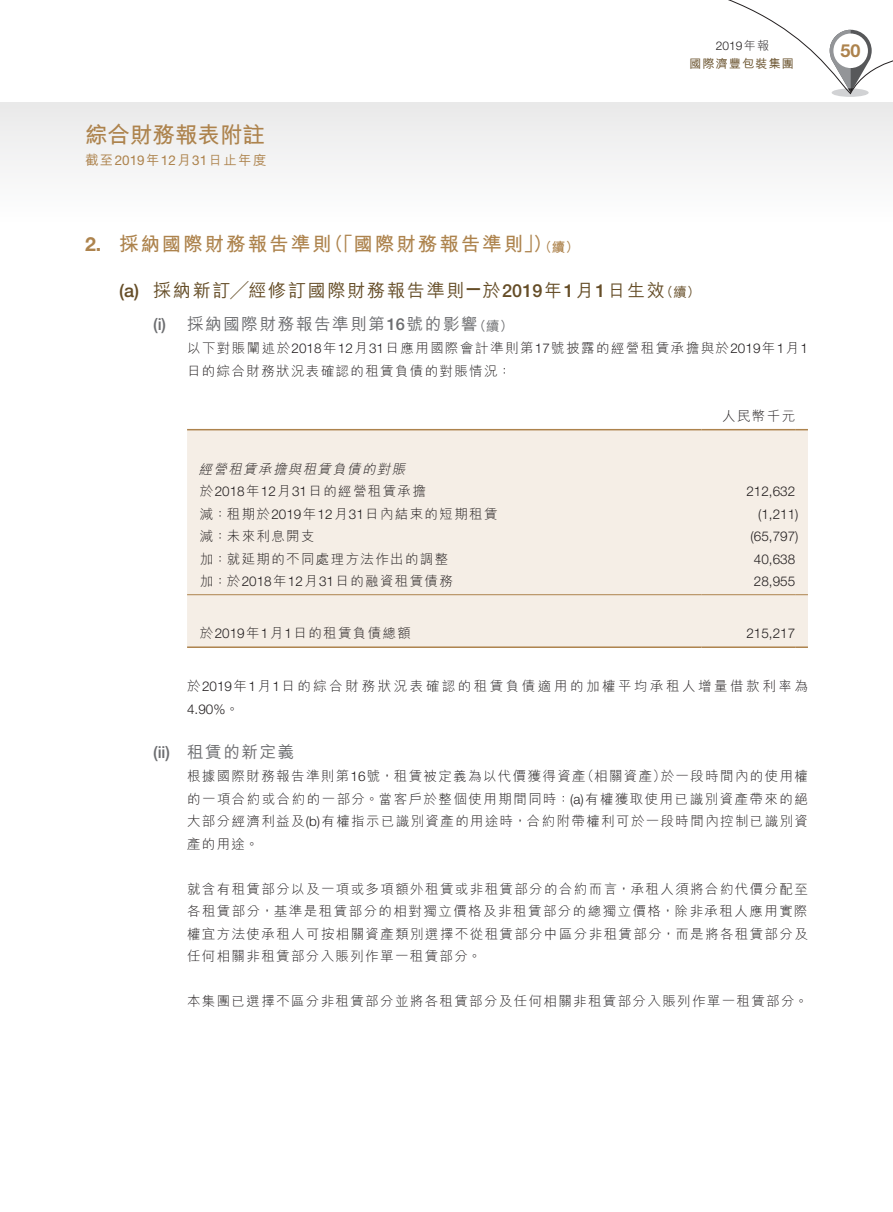
<style>
.page{position:relative;width:893px;height:1212px;background:#fff}
.page>*{position:absolute;margin:0;border:0;box-sizing:border-box;transform-origin:0 0}
.t1{font:700 22.5px "M Hei HK";color:#ad834d}
.t2{font:700 19.5px "M Hei HK";letter-spacing:.1em;color:#ad834d}
.t3{font:500 18px "M Hei HK";letter-spacing:.1em;color:#654d27}
.t4{font:700 18px "Helvetica Neue LT Std";color:#ad834d}
.t5{font:500 16.5px "M Hei HK";letter-spacing:.1em;color:#6c6d70}
.t6{font:300 13.5px/22.5px "M Hei HK";letter-spacing:.1em;color:#231f20;text-align:justify}
.t7{font:300 13.5px "Helvetica Neue LT Std";color:#231f20}
.t8{font:300 13.5px "M Hei HK";letter-spacing:.185em;color:#231f20}
.t9{font:italic 300 13.5px/22.5px "M Hei HK";color:#231f20}
.t10{font:500 13.5px "M Hei HK";letter-spacing:.1em;color:#ad834d}
.t11{font:500 12px "M Hei HK";letter-spacing:.1em;color:#654d27}
.t12{font:300 12px "Helvetica Neue LT Std";color:#231f20}
.s1{font-family:"M Hei HK"}
.s2{font-family:"Helvetica Neue LT Std";font-weight:400}
.s3{font-family:"Helvetica Neue LT Std"}
.s4{font-size:13.5px}
.s5{font-style:normal}
.s6{font-family:"Helvetica Neue LT Std";font-style:normal}
</style>
<div class="page">
<div style="left:0;top:102px;width:893px;height:130px;background:#f4f5f5"></div>
<div style="left:187px;top:430px;width:621px;height:216px;background:#f5eee6"></div>
<hr style="left:187px;top:594px;width:515px;height:1px;background:#ad834d">
<hr style="left:702px;top:594px;width:93px;height:1px;background:#ad834d">
<hr style="left:187px;top:646px;width:515px;height:2px;background:#ad834d">
<hr style="left:702px;top:646px;width:93px;height:2px;background:#ad834d">
<hr style="left:187px;top:429px;width:515px;height:1px;background:#ad834d">
<hr style="left:702px;top:429px;width:93px;height:1px;background:#ad834d">
<svg style="left:795px;top:429px;width:13px;height:1px"></svg>
<svg style="left:795px;top:594px;width:13px;height:1px"></svg>
<svg style="left:795px;top:646px;width:13px;height:2px"></svg>
<svg style="left:728px;top:0;width:165px;height:97px"></svg>
<p class="t12" style="left:716px;top:39px;width:55px">2019<span class="s1">年報</span></p>
<h1 class="t1" style="left:85px;top:119px;width:182px">綜合財務報表附註</h1>
<p class="t10" style="left:85px;top:150px;width:183px">截至<span class="s2">2019</span>年<span class="s2">12</span>月<span class="s2">31</span>日止年度</p>
<p class="t11" style="left:690px;top:55px;width:106px">國際濟豐包裝集團</p>
<h2 class="t2" style="left:85px;top:230px;width:495px"><span class="s3">2.</span> 採納國際財務報告準則（「國際財務報告準則」）<span class="s4">（續）</span></h2>
<h3 class="t3" style="left:119px;top:277px;width:583px"><span class="s3">(a)</span> 採納新訂╱經修訂國際財務報告準則<span class="s3">—</span>於<span class="s3">2019</span>年<span class="s3">1</span>月<span class="s3">1</span>日生效<span class="s4">（續）</span></h3>
<p class="t5" style="left:153px;top:312px;width:362px"><span class="s3">(i)</span> 採納國際財務報告準則第<span class="s3">16</span>號的影響<span class="s4">（續）</span></p>
<p class="t6" style="left:187px;top:337px;width:622px">以下對賬闡述於<span class="s3">2018</span>年<span class="s3">12</span>月<span class="s3">31</span>日應用國際會計準則第<span class="s3">17</span>號披露的經營租賃承擔與於<span class="s3">2019</span>年<span class="s3">1</span>月<span class="s3">1</span>日的綜合財務狀況表確認的租賃負債的對賬情況：</p>
<p class="t6" style="left:722px;top:404px;width:74px">人民幣千元</p>
<p class="t9" style="left:199px;top:457px;width:229px">經營租賃承擔與租賃負債的對賬<span class="s5">於</span><span class="s6">2018</span><span class="s5">年</span><span class="s6">12</span><span class="s5">月</span><span class="s6">31</span><span class="s5">日的經營租賃承擔</span></p>
<p class="t7" style="left:746px;top:483px;width:50px">212,632</p>
<p class="t6" style="left:200px;top:502px;width:299px">減：租期於<span class="s3">2019</span>年<span class="s3">12</span>月<span class="s3">31</span>日內結束的短期租賃</p>
<p class="t7" style="left:758px;top:506px;width:42px">(1,211)</p>
<p class="t6" style="left:200px;top:525px;width:116px">減：未來利息開支</p>
<p class="t7" style="left:751px;top:528px;width:49px">(65,797)</p>
<p class="t6" style="left:200px;top:547px;width:250px">加：就延期的不同處理方法作出的調整</p>
<p class="t7" style="left:754px;top:551px;width:43px">40,638</p>
<p class="t6" style="left:200px;top:570px;width:255px">加：於<span class="s3">2018</span>年<span class="s3">12</span>月<span class="s3">31</span>日的融資租賃債務</p>
<p class="t7" style="left:754px;top:573px;width:43px">28,955</p>
<p class="t6" style="left:200px;top:622px;width:213px">於<span class="s3">2019</span>年<span class="s3">1</span>月<span class="s3">1</span>日的租賃負債總額</p>
<p class="t7" style="left:746px;top:625px;width:50px">215,217</p>
<p class="t8" style="left:187px;top:679px;width:622px">於<span class="s3">2019</span>年<span class="s3">1</span>月<span class="s3">1</span>日的綜合財務狀況表確認的租賃負債適用的加權平均承租人增量借款利率為</p>
<p class="t7" style="left:187px;top:701px;width:53px">4.90%<span class="s1">。</span></p>
<p class="t5" style="left:153px;top:740px;width:143px"><span class="s3">(ii)</span> 租賃的新定義</p>
<p class="t6" style="left:187px;top:765px;width:622px">根據國際財務報告準則第<span class="s3">16</span>號，租賃被定義為以代價獲得資產（相關資產）於一段時間內的使用權的一項合約或合約的一部分。當客戶於整個使用期間同時：<span class="s3">(a)</span>有權獲取使用已識別資產帶來的絕大部分經濟利益及<span class="s3">(b)</span>有權指示已識別資產的用途時，合約附帶權利可於一段時間內控制已識別資產的用途。</p>
<p class="t6" style="left:187px;top:877px;width:622px">就含有租賃部分以及一項或多項額外租賃或非租賃部分的合約而言，承租人須將合約代價分配至各租賃部分，基準是租賃部分的相對獨立價格及非租賃部分的總獨立價格，除非承租人應用實際權宜方法使承租人可按相關資產類別選擇不從租賃部分中區分非租賃部分，而是將各租賃部分及任何相關非租賃部分入賬列作單一租賃部分。</p>
<p class="t6" style="left:187px;top:990px;width:622px">本集團已選擇不區分非租賃部分並將各租賃部分及任何相關非租賃部分入賬列作單一租賃部分。</p>
<h3 class="t4" style="left:840px;top:40px;width:22px">50</h3>
</div>
